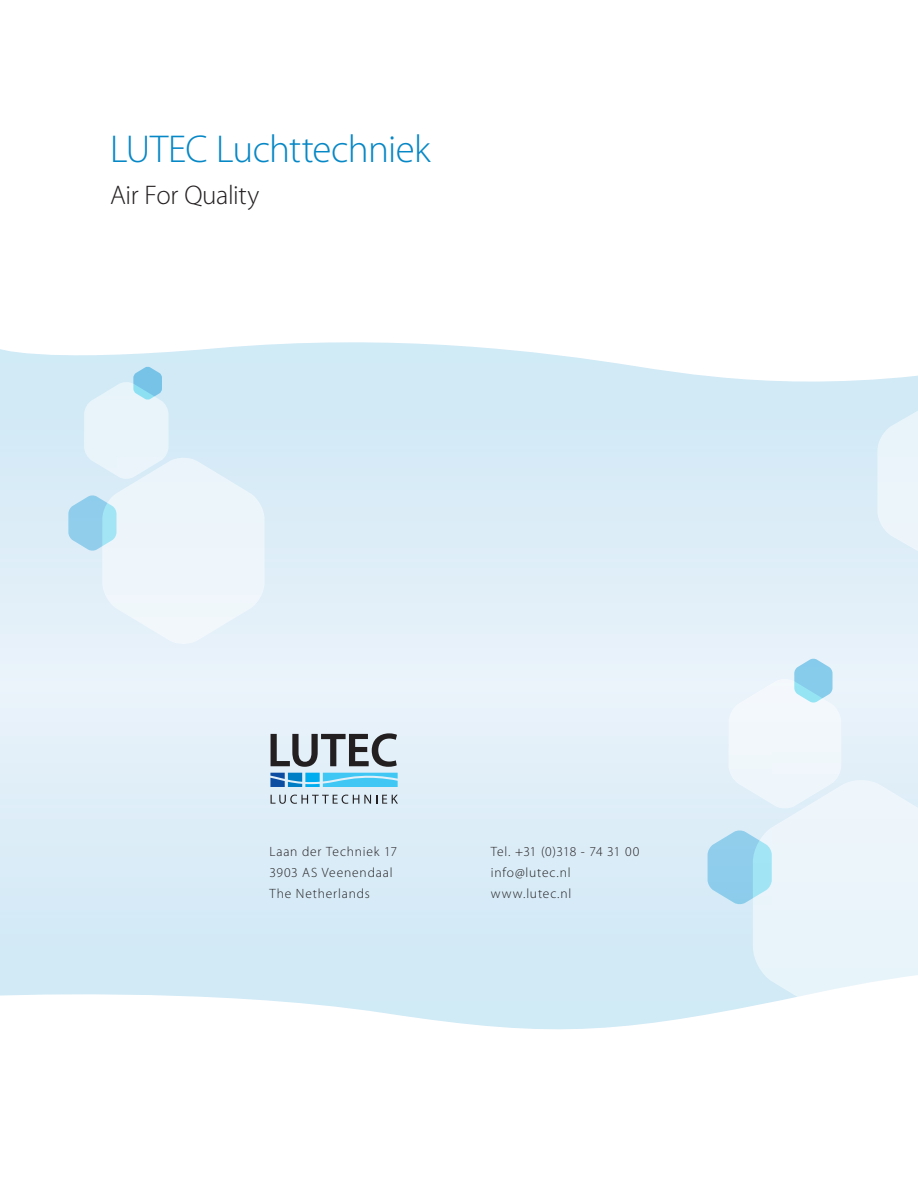
<style>
.page{position:relative;width:918px;height:1188px;background:#fff}
.page>*{position:absolute;margin:0;border:0;box-sizing:border-box;transform-origin:0 0}
.t1{font:300 39px "Myriad Pro";letter-spacing:-.02em;color:#0687c6}
.t2{font:300 27px "Myriad Pro";letter-spacing:-.015em;color:#231f20}
.t3{font:300 13.5px "Myriad Pro";letter-spacing:.06em;color:#231f20}
.t4{font:300 13.5px "Myriad Pro";color:#231f20}
</style>
<div class="page">
<div style="left:0;top:333px;width:918px;height:703px;background:linear-gradient(to right,#deeef8,#ddeef8)"></div>
<svg style="left:0;top:333px;width:918px;height:63px;fill:#d1eaf6"></svg>
<svg style="left:0;top:951px;width:918px;height:85px;fill:#d2eaf6"></svg>
<svg style="left:68px;top:367px;width:197px;height:278px;background:#dfeff8"></svg>
<svg style="left:270px;top:773px;width:128px;height:14px;background:#51bae8"></svg>
<svg style="left:271px;top:795px;width:127px;height:9px"></svg>
<svg style="left:271px;top:733px;width:126px;height:34px;background:#969ba1"></svg>
<svg style="left:708px;top:658px;width:210px;height:372px"></svg>
<svg style="left:877px;top:392px;width:41px;height:179px;background:#e3f1f8"></svg>
<p class="t1" style="left:110px;top:127px;width:322px">LUTEC Luchttechniek</p>
<p class="t2" style="left:110px;top:180px;width:151px">Air For Quality</p>
<p class="t3" style="left:269px;top:844px;width:129px">Laan der Techniek 17</p>
<p class="t3" style="left:269px;top:865px;width:125px">3903 AS Veenendaal</p>
<p class="t3" style="left:269px;top:886px;width:102px">The Netherlands</p>
<p class="t4" style="left:491px;top:844px;width:150px">Tel. +31 (0)318 - 74 31 00</p>
<p class="t3" style="left:491px;top:865px;width:81px">info@lutec.nl</p>
<p class="t3" style="left:491px;top:886px;width:82px">www.lutec.nl</p>
</div>
